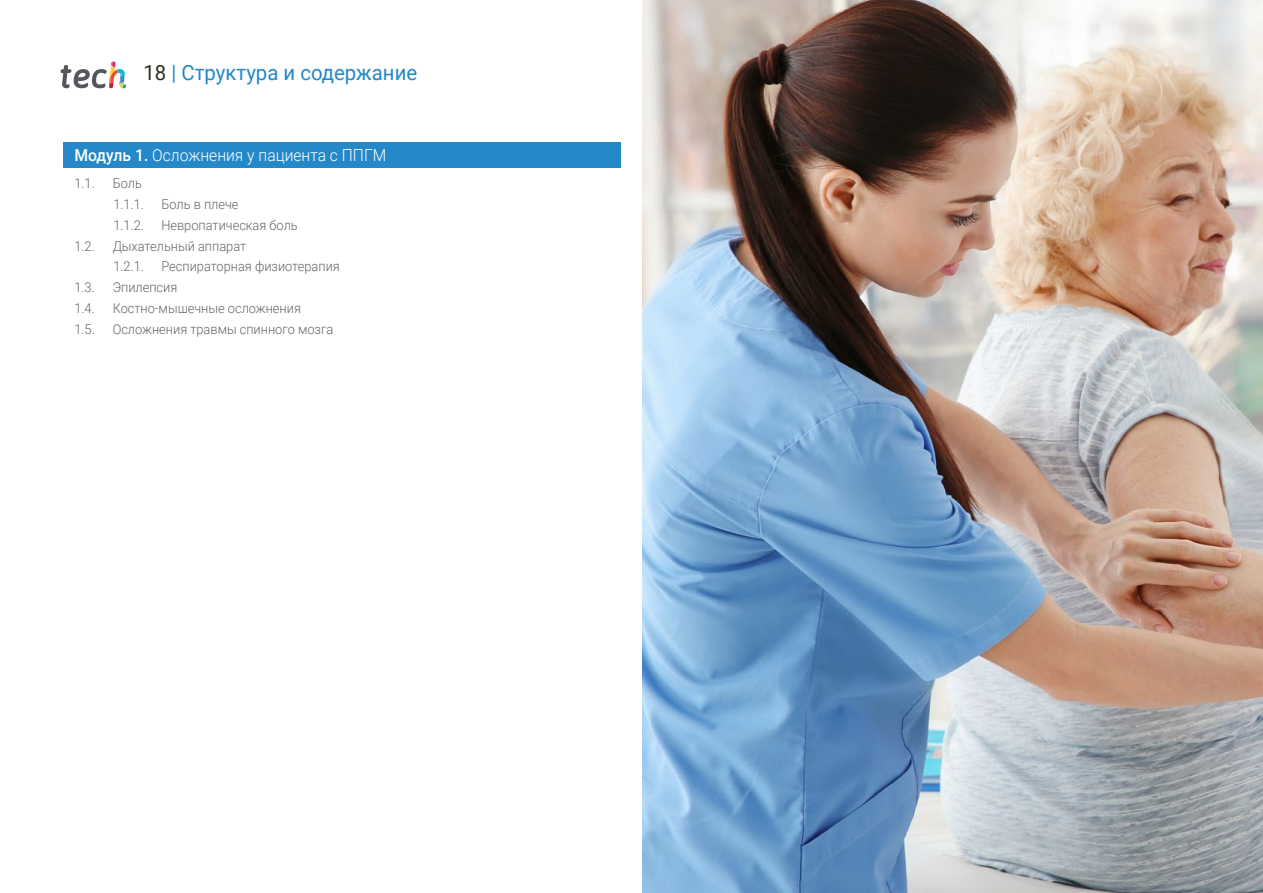
<style>
.page{position:relative;width:1263px;height:893px;background:#fff}
.page>*{position:absolute;margin:0;border:0;box-sizing:border-box;transform-origin:0 0}
.t1{font:21px "Roboto";color:#2488c9}
.t2{font:300 16.5px "Roboto";color:#fff;scale:.95 1}
.t3{font:300 13.5px/20.7px "Roboto";color:#61646a;scale:.95 1}
.s1{color:#312e20}
.s2{font-weight:500}
</style>
<div class="page">
<div style="left:63px;top:142px;width:558px;height:25px;background:#2488c9"></div>
<img style="left:642px;top:0;width:621px;height:893px">
<svg style="left:61px;top:62px;width:65px;height:27px"></svg>
<h1 class="t1" style="left:144px;top:57px;width:275px"><span class="s1">18</span> | Структура и содержание</h1>
<p class="t2" style="left:74px;top:144px;width:330px"><span class="s2">Модуль 1.</span> Осложнения у пациента с ППГМ</p>
<p class="t3" style="left:74px;top:173px;width:23px">1.1.</p>
<p class="t3" style="left:113px;top:173px;width:34px">Боль<br>1.1.1.</p>
<p class="t3" style="left:161px;top:193px;width:83px">Боль в плече</p>
<p class="t3" style="left:113px;top:214px;width:34px">1.1.2.</p>
<p class="t3" style="left:161px;top:214px;width:145px">Невропатическая боль</p>
<p class="t3" style="left:74px;top:235px;width:23px">1.2.</p>
<p class="t3" style="left:113px;top:235px;width:142px">Дыхательный аппарат<br>1.2.1.</p>
<p class="t3" style="left:161px;top:256px;width:189px">Респираторная физиотерапия</p>
<p class="t3" style="left:74px;top:276px;width:23px">1.3.</p>
<p class="t3" style="left:113px;top:276px;width:70px">Эпилепсия</p>
<p class="t3" style="left:74px;top:297px;width:23px">1.4.</p>
<p class="t3" style="left:113px;top:297px;width:200px">Костно-мышечные осложнения</p>
<p class="t3" style="left:74px;top:318px;width:23px">1.5.</p>
<p class="t3" style="left:113px;top:318px;width:234px">Осложнения травмы спинного мозга</p>
</div>
